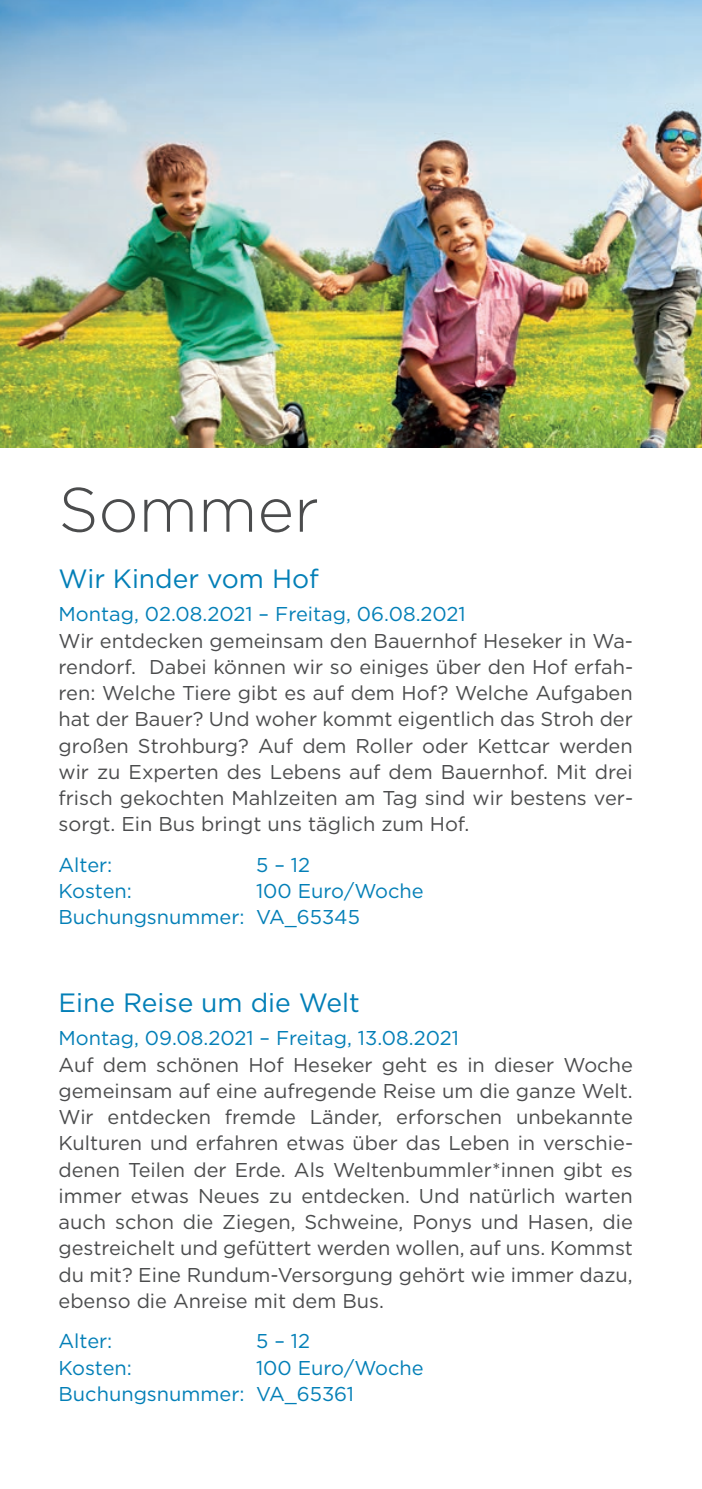
<style>
.page{position:relative;width:702px;height:1489px;background:#fff}
.page>*{position:absolute;margin:0;border:0;box-sizing:border-box;transform-origin:0 0}
.t1{font:300 62.5px "Gotham";color:#4b4c4d}
.t2{font:26.5px "Gotham";color:#037fb7}
.t3{font:20px/26.2px "Gotham";color:#4b4c4d;text-align:justify}
.t4{font:20px/26.2px "Gotham";color:#037fb7}
</style>
<div class="page">
<img style="left:0;top:0;width:702px;height:447px">
<h1 class="t1" style="left:58px;top:471px;width:262px">Sommer</h1>
<h2 class="t2" style="left:58px;top:562px;width:262px">Wir Kinder vom Hof</h2>
<p class="t4" style="left:58px;top:601px;width:409px">Montag, 02.08.2021 – Freitag, 06.08.2021</p>
<p class="t3" style="left:58px;top:627px;width:576px">Wir entdecken gemeinsam den Bauernhof Heseker in Wa&shy;rendorf. Dabei können wir so einiges über den Hof erfah&shy;ren: Welche Tiere gibt es auf dem Hof? Welche Aufgaben hat der Bauer? Und woher kommt eigentlich das Stroh der großen Strohburg? Auf dem Roller oder Kettcar werden wir zu Experten des Lebens auf dem Bauernhof. Mit drei frisch gekochten Mahlzeiten am Tag sind wir bestens ver&shy;sorgt. Ein Bus bringt uns täglich zum Hof.</p>
<p class="t4" style="left:58px;top:851px;width:55px">Alter:</p>
<p class="t4" style="left:256px;top:851px;width:55px">5 – 12</p>
<p class="t4" style="left:58px;top:877px;width:75px">Kosten:</p>
<p class="t4" style="left:58px;top:877px;width:367px;text-indent:198px">100 Euro/Woche<br>Buchungsnummer: VA_65345</p>
<h2 class="t2" style="left:58px;top:986px;width:303px">Eine Reise um die Welt</h2>
<p class="t4" style="left:58px;top:1024px;width:402px">Montag, 09.08.2021 – Freitag, 13.08.2021</p>
<p class="t3" style="left:58px;top:1051px;width:576px">Auf dem schönen Hof Heseker geht es in dieser Woche gemeinsam auf eine aufregende Reise um die ganze Welt.<br>Wir entdecken fremde Länder, erforschen unbekannte Kulturen und erfahren etwas über das Leben in verschie&shy;denen Teilen der Erde. Als Weltenbummler*innen gibt es immer etwas Neues zu entdecken. Und natürlich warten auch schon die Ziegen, Schweine, Ponys und Hasen, die gestreichelt und gefüttert werden wollen, auf uns. Kommst du mit? Eine Rundum-Versorgung gehört wie immer dazu, ebenso die Anreise mit dem Bus.</p>
<p class="t4" style="left:58px;top:1327px;width:55px">Alter:</p>
<p class="t4" style="left:256px;top:1327px;width:55px">5 – 12</p>
<p class="t4" style="left:58px;top:1354px;width:75px">Kosten:</p>
<p class="t4" style="left:58px;top:1354px;width:367px;text-indent:198px">100 Euro/Woche<br>Buchungsnummer: VA_65361</p>
</div>
